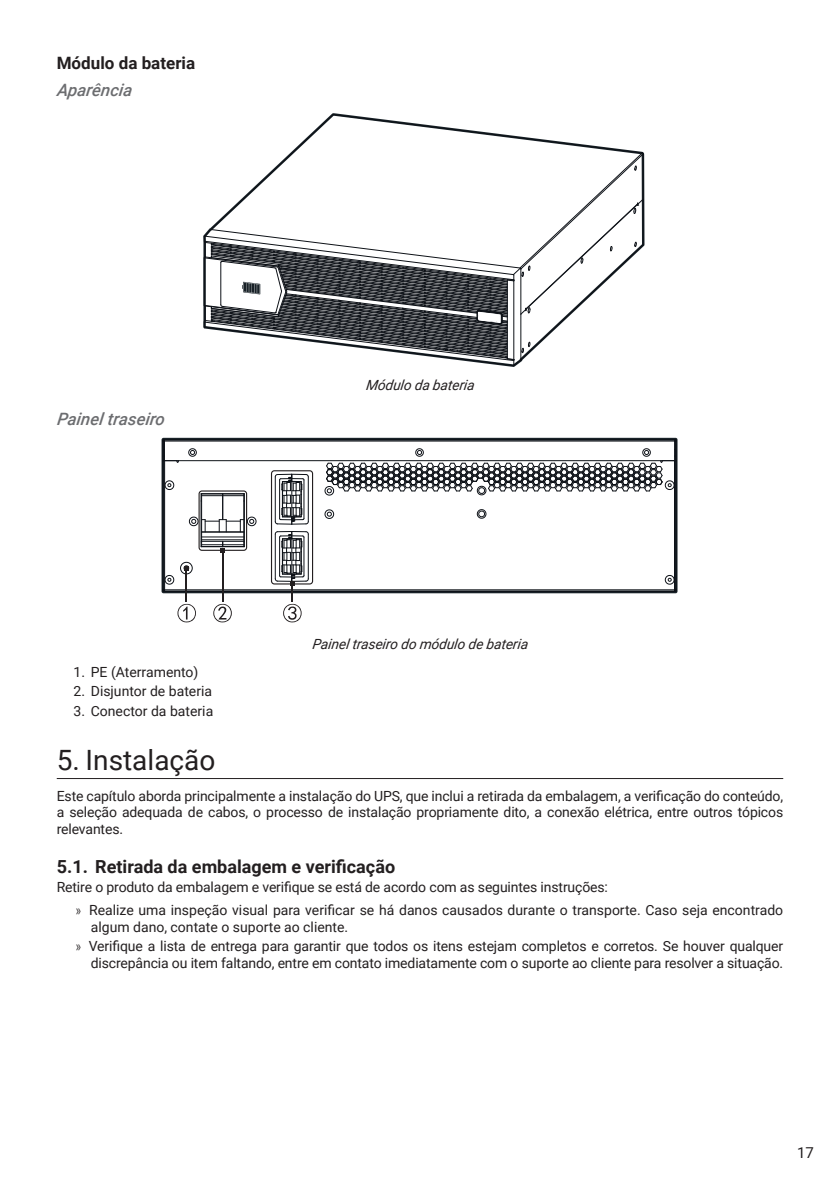
<style>
.page{position:relative;width:840px;height:1191px;background:#fff}
.page>*{position:absolute;margin:0;border:0;box-sizing:border-box;transform-origin:0 0}
.t1{font:28px "Roboto";color:#231f20}
.t2{font:700 18px "Roboto";color:#231f20}
._4__Titulo_4{font:italic 500 17px "Roboto";color:#6c6d70}
._3__Titulo_3{font:700 17px "Roboto";color:#231f20}
.t3{font:15px "Roboto";color:#231f20}
._0__Corpo_de_texto{font:14px/16.8px "Roboto";letter-spacing:-.01em;color:#231f20;text-align:justify}
._7__Legenda{font:italic 14px "Roboto";color:#231f20}
.s1{font-family:"Frutiger LT Std";font-weight:300;font-stretch:condensed}
</style>
<div class="page">
<hr style="left:57px;top:778px;width:725px;height:1px;background:#231f20">
<svg style="left:204px;top:114px;width:439px;height:252px"></svg>
<svg style="left:161px;top:438px;width:516px;height:155px"></svg>
<hr style="left:162px;top:440px;width:1px;height:150px;background:#0d1117">
<hr style="left:164px;top:461px;width:1px;height:130px;background:#0d1117">
<hr style="left:200px;top:494px;width:1px;height:53px;background:#0d1117">
<hr style="left:201px;top:494px;width:1px;height:53px;background:#0d1117">
<hr style="left:243px;top:494px;width:1px;height:53px;background:#0d1117">
<hr style="left:244px;top:494px;width:1px;height:53px;background:#0d1117">
<hr style="left:308px;top:534px;width:1px;height:45px;background:#0d1117">
<hr style="left:308px;top:477px;width:1px;height:44px;background:#0d1117">
<hr style="left:163px;top:439px;width:511px;height:1px;background:#0d1117">
<hr style="left:164px;top:441px;width:510px;height:1px;background:#0d1117">
<hr style="left:164px;top:460px;width:510px;height:1px;background:#0d1117">
<hr style="left:201px;top:493px;width:43px;height:1px;background:#0d1117">
<hr style="left:201px;top:532px;width:43px;height:1px;background:#0d1117">
<hr style="left:201px;top:536px;width:43px;height:1px;background:#0d1117">
<hr style="left:201px;top:539px;width:43px;height:1px;background:#0d1117">
<hr style="left:163px;top:589px;width:511px;height:1px;background:#0d1117">
<hr style="left:163px;top:591px;width:511px;height:1px;background:#0d1117">
<hr style="left:673px;top:461px;width:1px;height:130px;background:#0d1117">
<hr style="left:675px;top:461px;width:1px;height:129px;background:#0d1117">
<svg style="left:188px;top:447px;width:9px;height:10px"></svg>
<svg style="left:164px;top:479px;width:10px;height:12px"></svg>
<svg style="left:324px;top:508px;width:10px;height:12px"></svg>
<svg style="left:189px;top:494px;width:67px;height:38px"></svg>
<svg style="left:274px;top:474px;width:34px;height:50px"></svg>
<svg style="left:664px;top:574px;width:12px;height:18px"></svg>
<svg style="left:162px;top:574px;width:12px;height:18px"></svg>
<svg style="left:162px;top:439px;width:17px;height:24px"></svg>
<svg style="left:476px;top:508px;width:10px;height:11px"></svg>
<svg style="left:324px;top:439px;width:352px;height:57px"></svg>
<div style="left:198px;top:490px;width:49px;height:61px;border:1px solid #231f20;border-radius:3px"></div>
<svg style="left:177px;top:604px;width:19px;height:18px"></svg>
<svg style="left:201px;top:541px;width:44px;height:11px"></svg>
<hr style="left:222px;top:550px;width:1px;height:51px;background:#231f20">
<svg style="left:180px;top:560px;width:13px;height:16px"></svg>
<hr style="left:186px;top:568px;width:1px;height:33px;background:#231f20">
<svg style="left:213px;top:604px;width:19px;height:18px"></svg>
<div style="left:271px;top:470px;width:42px;height:114px;border:1px solid #231f20;border-radius:3px"></div>
<svg style="left:274px;top:531px;width:34px;height:91px"></svg>
<p class="_3__Titulo_3" style="left:57px;top:51px;width:140px">Módulo da bateria</p>
<p class="_4__Titulo_4" style="left:57px;top:78px;width:80px">Ap arência</p>
<p class="_4__Titulo_4" style="left:57px;top:406px;width:112px">Painel traseiro</p>
<p class="_7__Legenda" style="left:365px;top:375px;width:113px">Módulo da bateria</p>
<p class="_7__Legenda" style="left:312px;top:634px;width:219px">Paineltraseiro do módulo de bateria</p>
<p class="_0__Corpo_de_texto" style="left:73px;top:663px;width:126px">1. PE (Aterramento)</p>
<p class="_0__Corpo_de_texto" style="left:73px;top:682px;width:140px">2. Disjuntor de bateria</p>
<p class="_0__Corpo_de_texto" style="left:73px;top:702px;width:141px">3. Conector da bateria</p>
<p class="t1" style="left:57px;top:740px;width:160px">5. Instalação</p>
<p class="_0__Corpo_de_texto" style="left:57px;top:786px;width:727px">Este capítulo aborda principalmente a instalação do UPS, que inclui a retirada da embalagem, a verificação do conteúdo, a seleção adequada de cabos, o processo de instalação propriamente dito, a conexão elétrica, entre outros tópicos relevantes.</p>
<p class="t2" style="left:57px;top:853px;width:340px">5.1. Retirada da embalagem e verificação</p>
<p class="_0__Corpo_de_texto" style="left:57px;top:878px;width:552px">Retire o produto da embalagem e verifique se está de acordo com as seguintes instruções:</p>
<p class="_0__Corpo_de_texto" style="left:91px;top:901px;width:693px;text-indent:-16px"><span class="s1">»</span> Realize uma inspeção visual para verificar se há danos causados durante o transporte. Caso seja encontrado algum dano, contate o suporte ao cliente.</p>
<p class="_0__Corpo_de_texto" style="left:75px;top:937px;width:709px;text-align:right"><span class="s1">»</span> Verifique a lista de entrega para garantir que todos os itens estejam completos e corretos. Se houver qualquer discrepância ou item faltando, entre em contato imediatamente com o suporte ao cliente para resolver a situação.</p>
<p class="t3" style="left:796px;top:1142px;width:18px">17</p>
</div>
